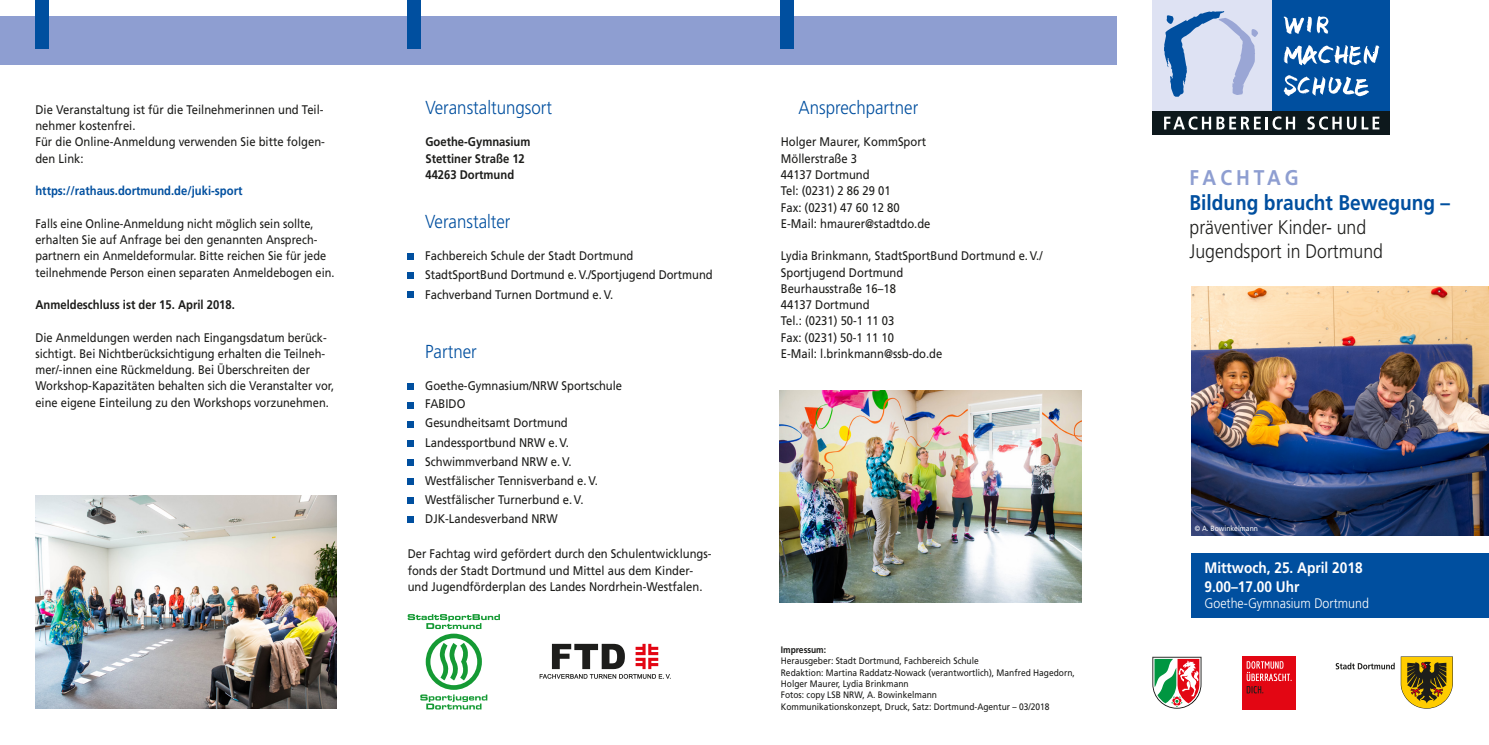
<style>
.page{position:relative;width:1489px;height:745px;background:#fff}
.page>*{position:absolute;margin:0;border:0;box-sizing:border-box;transform-origin:0 0}
.t1{font:700 21.25px "Frutiger LT";color:#004f9f;scale:.9 1}
.t2{font:700 21.25px "Frutiger LT";letter-spacing:.21em;color:#8e9ed1;scale:.9 1}
.t3{font:300 19.62px/23.5px "Frutiger LT";color:#1d1d1b;scale:.9 1}
.t4{font:300 18.75px "Frutiger LT";color:#004f9f;scale:.9 1}
.t5{font:700 15.25px/18.2px "Frutiger LT";color:#fff;scale:.9 1}
.t6{font:300 13.88px "Frutiger LT";color:#fff;scale:.9 1}
.t7{font:12.5px/16.2px "Frutiger LT";color:#1d1d1b;scale:.9 1}
.t8{font:12.5px/16.2px "Frutiger LT";color:#1d1d1b;scale:.89 1}
.t9{font:12.5px/16.2px "Frutiger LT";color:#1d1d1b;scale:.88 1}
.t10{font:700 12.5px/16.2px "Frutiger LT";color:#1d1d1b;scale:.9 1}
.t11{font:700 12.5px "Frutiger LT";color:#004f9f;scale:.9 1}
.t12{font:9.38px/11.2px "Frutiger LT";color:#1d1d1b;scale:.9 1}
.t13{font:700 9.38px "Frutiger LT";color:#1d1d1b;scale:.9 1}
.t14{font:7.5px "Frutiger LT";color:#fff;scale:.9 1}
</style>
<div class="page">
<svg style="left:1152px;top:656px;width:49px;height:52px"></svg>
<div style="left:1242px;top:655px;width:53px;height:53px;background:#e30613"></div>
<svg style="left:1246px;top:661px;width:45px;height:32px"></svg>
<div style="left:1271px;top:0;width:118px;height:111px;background:#004f9f"></div>
<div style="left:1152px;top:0;width:119px;height:111px;background:#dee2f3"></div>
<div style="left:1152px;top:111px;width:237px;height:24px;background:#0d181c"></div>
<svg style="left:1164px;top:116px;width:46px;height:14px"></svg>
<svg style="left:1216px;top:116px;width:78px;height:14px"></svg>
<svg style="left:1307px;top:116px;width:72px;height:14px"></svg>
<svg style="left:1283px;top:16px;width:45px;height:19px"></svg>
<svg style="left:1283px;top:45px;width:96px;height:21px"></svg>
<svg style="left:1283px;top:75px;width:85px;height:21px"></svg>
<svg style="left:1164px;top:11px;width:93px;height:86px"></svg>
<svg style="left:1400px;top:656px;width:52px;height:52px;background:#a58827"></svg>
<svg style="left:1335px;top:662px;width:59px;height:7px"></svg>
<div style="left:1191px;top:553px;width:297px;height:65px;background:#004f9f"></div>
<img style="left:1191px;top:286px;width:297px;height:248px">
<div style="left:0;top:16px;width:1116px;height:49px;background:#8e9ed1"></div>
<div style="left:35px;top:0;width:14px;height:49px;background:#004f9f"></div>
<div style="left:407px;top:0;width:14px;height:49px;background:#004f9f"></div>
<div style="left:780px;top:0;width:13px;height:49px;background:#004f9f"></div>
<div style="left:407px;top:253px;width:7px;height:6px;background:#004f9f"></div>
<div style="left:407px;top:272px;width:7px;height:6px;background:#004f9f"></div>
<div style="left:407px;top:291px;width:7px;height:6px;background:#004f9f"></div>
<div style="left:407px;top:383px;width:7px;height:6px;background:#004f9f"></div>
<div style="left:407px;top:402px;width:7px;height:6px;background:#004f9f"></div>
<div style="left:407px;top:421px;width:7px;height:6px;background:#004f9f"></div>
<div style="left:407px;top:440px;width:7px;height:6px;background:#004f9f"></div>
<div style="left:407px;top:459px;width:7px;height:6px;background:#004f9f"></div>
<div style="left:407px;top:478px;width:7px;height:6px;background:#004f9f"></div>
<div style="left:407px;top:497px;width:7px;height:6px;background:#004f9f"></div>
<div style="left:407px;top:516px;width:7px;height:6px;background:#004f9f"></div>
<img style="left:35px;top:495px;width:302px;height:213px">
<div style="left:537px;top:641px;width:135px;height:40px;background:linear-gradient(to right,#fff,#fff)"></div>
<svg style="left:539px;top:643px;width:131px;height:35px"></svg>
<svg style="left:407px;top:614px;width:93px;height:95px"></svg>
<img style="left:780px;top:390px;width:301px;height:212px">
<p class="t7" style="left:35px;top:101px;width:323px">Die Veranstaltung ist für die Teilnehmerinnen und Teil&shy;nehmer kostenfrei.<br>Für die Online-Anmeldung verwenden Sie bitte folgen&shy;den Link:</p>
<p class="t11" style="left:35px;top:183px;width:231px">https://rathaus.dortmund.de/juki-sport</p>
<p class="t9" style="left:35px;top:215px;width:341px">Falls eine Online-Anmeldung nicht möglich sein sollte, erhalten Sie auf Anfrage bei den genannten Ansprech&shy;partnern ein Anmeldeformular. Bitte reichen Sie für jede teilnehmende Person einen separaten Anmeldebogen ein.</p>
<p class="t10" style="left:35px;top:296px;width:223px">Anmeldeschluss ist der 15. April 2018.</p>
<p class="t8" style="left:35px;top:329px;width:337px">Die Anmeldungen werden nach Eingangsdatum berück&shy;sichtigt. Bei Nichtberücksichtigung erhalten die Teilneh&shy;mer/-innen eine Rückmeldung. Bei Überschreiten der Workshop-Kapazitäten behalten sich die Veranstalter vor, eine eigene Einteilung zu den Workshops vorzunehmen.</p>
<h3 class="t4" style="left:425px;top:97px;width:142px">Veranstaltungsort</h3>
<p class="t10" style="left:425px;top:134px;width:118px">Goethe-Gymnasium<br>Stettiner Straße 12<br>44263 Dortmund</p>
<h3 class="t4" style="left:425px;top:210px;width:96px">Veranstalter</h3>
<p class="t7" style="left:425px;top:246px;width:321px;line-height:19.1px">Fachbereich Schule der Stadt Dortmund<br>StadtSportBund Dortmund e.V./Sportjugend Dortmund<br>Fachverband Turnen Dortmund e.V.</p>
<h3 class="t4" style="left:425px;top:340px;width:59px">Partner</h3>
<p class="t7" style="left:425px;top:377px;width:220px;line-height:17.9px">Goethe-Gymnasium/NRW Sportschule<br>FABIDO</p>
<p class="t7" style="left:425px;top:413px;width:193px;line-height:19.1px">Gesundheitsamt Dortmund<br>Landessportbund NRW e.V.<br>Schwimmverband NRW e.V.<br>Westfälischer Tennisverband e.V.<br>Westfälischer Turnerbund e.V.<br>DJK-Landesverband NRW</p>
<p class="t7" style="left:407px;top:545px;width:339px">Der Fachtag wird gefördert durch den Schulentwicklungs&shy;fonds der Stadt Dortmund und Mittel aus dem Kinder&shy;und Jugendförderplan des Landes Nordrhein-Westfalen.</p>
<h3 class="t4" style="left:798px;top:97px;width:135px">Ansprechpartner</h3>
<p class="t7" style="left:780px;top:134px;width:168px">Holger Maurer, KommSport<br>Möllerstraße 3<br>44137 Dortmund<br>Tel: (0231) 2 86 29 01<br>Fax: (0231) 47 60 12 80<br>E-Mail: hmaurer@stadtdo.de</p>
<p class="t7" style="left:780px;top:248px;width:292px">Lydia Brinkmann, StadtSportBund Dortmund e.V./<br>Sportjugend Dortmund<br>Beurhausstraße 16–18<br>44137 Dortmund<br>Tel.: (0231) 50-1 11 03<br>Fax: (0231) 50-1 11 10<br>E-Mail: l.brinkmann@ssb-do.de</p>
<p class="t13" style="left:780px;top:644px;width:52px">Impressum:</p>
<p class="t12" style="left:780px;top:655px;width:328px">Herausgeber: Stadt Dortmund, Fachbereich Schule<br>Redaktion: Martina Raddatz-Nowack (verantwortlich), Manfred Hagedorn, Holger Maurer, Lydia Brinkmann<br>Fotos: copy LSB NRW, A. Bowinkelmann<br>Kommunikationskonzept, Druck, Satz: Dortmund-Agentur – 03/2018</p>
<h1 class="t2" style="left:1189px;top:165px;width:123px">FACHTAG</h1>
<h1 class="t1" style="left:1189px;top:190px;width:291px">Bildung braucht Bewegung –</h1>
<h2 class="t3" style="left:1189px;top:215px;width:216px">präventiver Kinder- und<br>Jugendsport in Dortmund</h2>
<p class="t14" style="left:1194px;top:523px;width:72px">© A. Bowinkelmann</p>
<p class="t5" style="left:1204px;top:558px;width:177px">Mittwoch, 25. April 2018<br>9.00–17.00 Uhr</p>
<p class="t6" style="left:1204px;top:595px;width:184px">Goethe-Gymnasium Dortmund</p>
</div>
